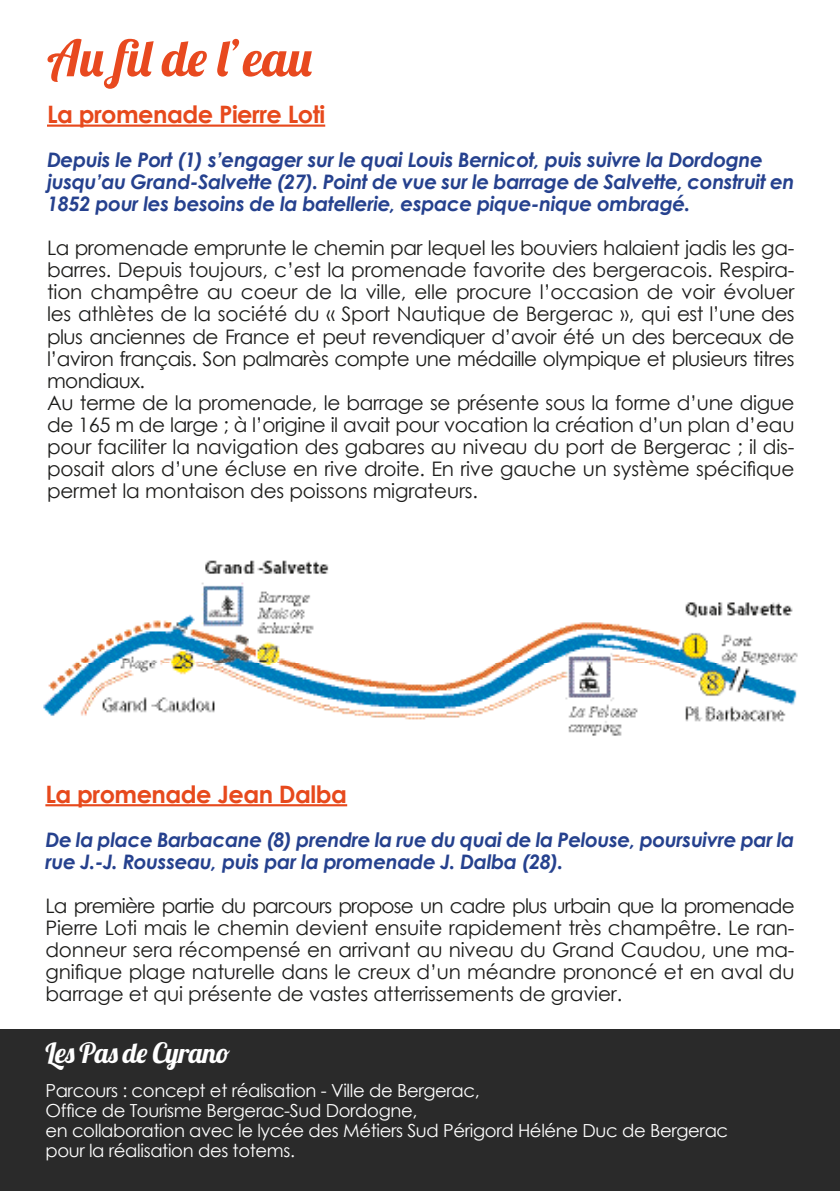
<style>
.page{position:relative;width:840px;height:1191px;background:#fff}
.page>*{position:absolute;margin:0;border:0;box-sizing:border-box;transform-origin:0 0}
.t1{font:50px "Lobster 1.4";letter-spacing:.035em;color:#e8491f}
.t2{font:28px "Lobster 1.4";letter-spacing:-.01em;color:#fff}
.t3{font:700 24px "Century Gothic";letter-spacing:-.02em;color:#e7491c}
.t4{font:20px/22px "Century Gothic";letter-spacing:-.01em;color:#1d1d1b}
.t5{font:italic 700 20px/22px "Century Gothic";letter-spacing:-.02em;color:#25418e}
.t6{font:18px/20px "Century Gothic";letter-spacing:-.02em;color:#fff}
</style>
<div class="page">
<img style="left:43px;top:560px;width:755px;height:176px">
<hr style="left:47px;top:124px;width:278px;height:3px;background:#e7491c">
<hr style="left:45px;top:804px;width:302px;height:2px;background:#e7491c">
<div style="left:0;top:1029px;width:839px;height:162px;background:#2a2a2a"></div>
<h1 class="t1" style="left:47px;top:26px;width:266px">Au fil de l’eau</h1>
<p class="t3" style="left:47px;top:96px;width:279px">La promenade Pierre Loti</p>
<p class="t5" style="left:47px;top:148px;width:748px">Depuis le Port (1) s’engager sur le quai Louis Bernicot, puis suivre la Dordogne jusqu’au Grand-Salvette (27). Point de vue sur le barrage de Salvette, construit en<br>1852 pour les besoins de la batellerie, espace pique-nique ombragé.</p>
<p class="t4" style="left:47px;top:237px;width:748px">La promenade emprunte le chemin par lequel les bouviers halaient jadis les ga&shy;barres. Depuis toujours, c’est la promenade favorite des bergeracois. Respira&shy;tion champêtre au coeur de la ville, elle procure l’occasion de voir évoluer les athlètes de la société du « Sport Nautique de Bergerac », qui est l’une des plus anciennes de France et peut revendiquer d’avoir été un des berceaux de l’aviron français. Son palmarès compte une médaille olympique et plusieurs titres mondiaux.<br>Au terme de la promenade, le barrage se présente sous la forme d’une digue de 165 m de large ; à l’origine il avait pour vocation la création d’un plan d’eau pour faciliter la navigation des gabares au niveau du port de Bergerac ; il dis&shy;posait alors d’une écluse en rive droite. En rive gauche un système spécifique permet la montaison des poissons migrateurs.</p>
<p class="t3" style="left:45px;top:776px;width:303px">La promenade Jean Dalba</p>
<p class="t5" style="left:45px;top:828px;width:750px">De la place Barbacane (8) prendre la rue du quai de la Pelouse, poursuivre par la rue J.-J. Rousseau, puis par la promenade J. Dalba (28).</p>
<p class="t4" style="left:45px;top:894px;width:750px;text-align:justify">La première partie du parcours propose un cadre plus urbain que la promenade Pierre Loti mais le chemin devient ensuite rapidement très champêtre. Le ran&shy;donneur sera récompensé en arrivant au niveau du Grand Caudou, une ma&shy;gnifique plage naturelle dans le creux d’un méandre prononcé et en aval du barrage et qui présente de vastes atterrissements de gravier.</p>
<h2 class="t2" style="left:45px;top:1035px;width:186px">Les Pas de Cyrano</h2>
<p class="t6" style="left:45px;top:1080px;width:684px">Parcours : concept et réalisation - Ville de Bergerac,<br>Office de Tourisme Bergerac-Sud Dordogne,<br>en collaboration avec le lycée des Métiers Sud Périgord Héléne Duc de Bergerac pour la réalisation des totems.</p>
</div>
